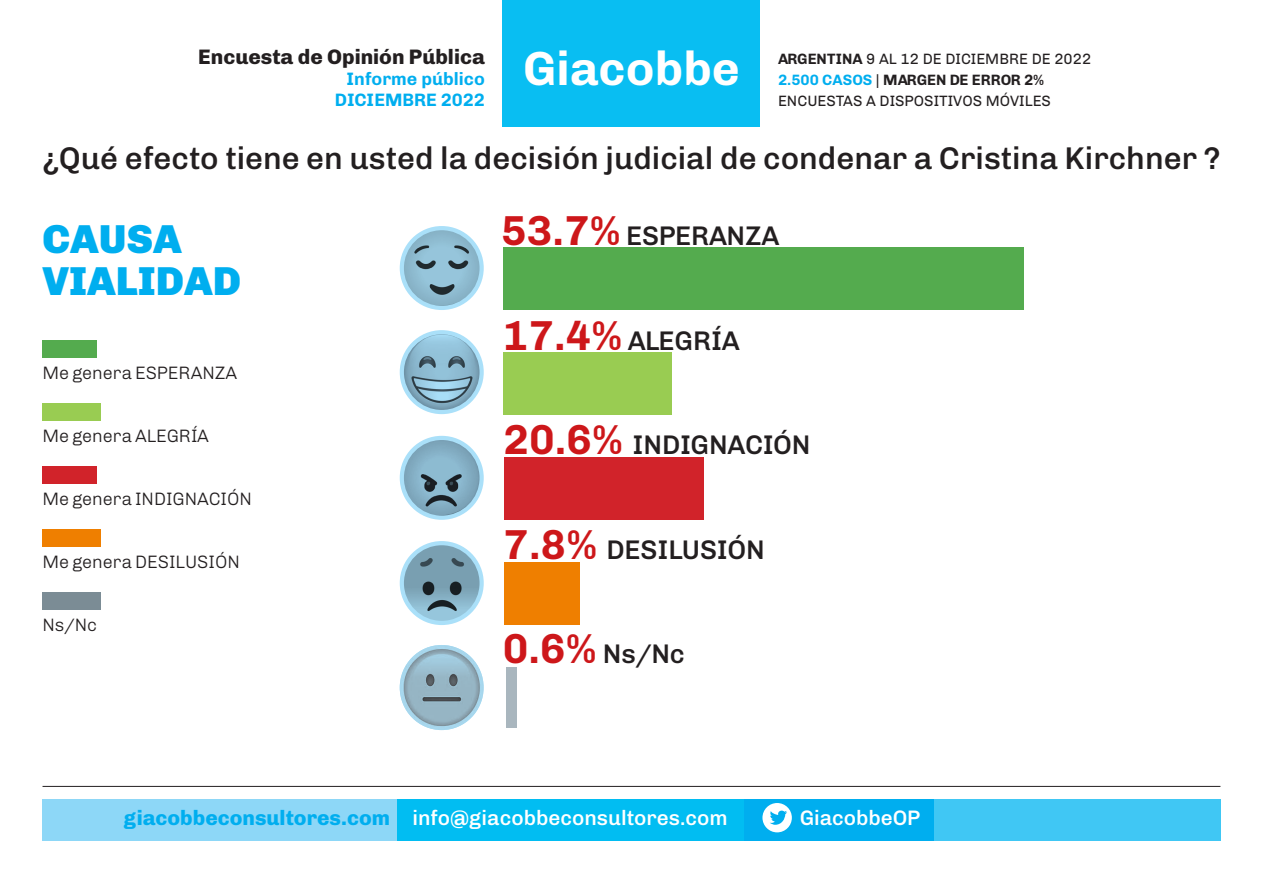
<style>
.page{position:relative;width:1263px;height:893px;background:#fff}
.page>*{position:absolute;margin:0;border:0;box-sizing:border-box;transform-origin:0 0}
.t1{font:700 48px "Chivo";color:#fff}
.t2{font:900 40.5px "Chivo";color:#00aeef}
.t3{font:500 31.5px "Chivo";color:#231f20}
.t4{font:500 27px "Chivo";letter-spacing:-.01em;color:#231f20}
.t5{font:500 21px "Chivo";color:#fff}
.t6{font:800 21px "Chivo";color:#231f20}
.t7{font:300 18px "Chivo";color:#231f20}
.t8{font:700 18px/21px "Chivo";color:#00aeef;text-align:right}
.t9{font:15px/21px "Chivo";color:#231f20}
.s1{font-weight:700}
.s2{font-weight:700;color:#00aeef}
.s3{font-weight:700;font-size:42px;color:#cd171a}
.s4{font-weight:800;color:#00aeef}
</style>
<div class="page">
<div style="left:43px;top:799px;width:1177px;height:42px;background:#00aeef"></div>
<div style="left:43px;top:799px;width:358px;height:42px;background:#8dd7f7"></div>
<div style="left:934px;top:799px;width:286px;height:42px;background:#40c7f4"></div>
<div style="left:398px;top:799px;width:346px;height:42px;background:#01bdf2"></div>
<div style="left:762px;top:803px;width:30px;height:29px;background:#fff;border-radius:50%"></div>
<svg style="left:770px;top:811px;width:17px;height:14px"></svg>
<div style="left:503px;top:0;width:257px;height:127px;background:#09bef2"></div>
<hr style="left:43px;top:786px;width:1177px;height:1px;background:#231f20">
<div style="left:400px;top:226px;width:84px;height:84px;background:#aae0f9;border-radius:50%"></div>
<img style="left:404px;top:230px;width:75px;height:76px;border-radius:38px">
<div style="left:400px;top:330px;width:84px;height:84px;background:#aae0f9;border-radius:50%"></div>
<img style="left:404px;top:334px;width:75px;height:76px;border-radius:38px">
<div style="left:400px;top:436px;width:84px;height:84px;background:#aae0f9;border-radius:50%"></div>
<img style="left:404px;top:440px;width:75px;height:76px;border-radius:38px">
<img style="left:400px;top:645px;width:84px;height:85px">
<div style="left:400px;top:541px;width:84px;height:84px;background:#aae0f9;border-radius:50%"></div>
<img style="left:404px;top:545px;width:75px;height:76px;border-radius:38px">
<div style="left:503px;top:247px;width:520px;height:63px;background:#54ab4e"></div>
<div style="left:503px;top:352px;width:168px;height:63px;background:#99cc52"></div>
<div style="left:505px;top:457px;width:199px;height:62px;background:#d1232a"></div>
<div style="left:506px;top:667px;width:11px;height:60px;background:#a9b6be"></div>
<div style="left:505px;top:562px;width:75px;height:63px;background:#ef7f00"></div>
<div style="left:43px;top:341px;width:54px;height:17px;background:#54ab4e"></div>
<div style="left:43px;top:467px;width:54px;height:17px;background:#d1232a"></div>
<div style="left:43px;top:593px;width:58px;height:17px;background:#7b8c95"></div>
<div style="left:43px;top:404px;width:58px;height:17px;background:#99cc52"></div>
<div style="left:43px;top:530px;width:58px;height:17px;background:#ef7f00"></div>
<h3 class="t6" style="left:198px;top:40px;width:288px">Encuesta de Opinión Pública</h3>
<p class="t8" style="left:335px;top:67px;width:151px">Informe público<br>DICIEMBRE 2022</p>
<p class="t3" style="left:43px;top:134px;width:1179px">¿Qué efecto tiene en usted la decisión judicial de condenar a Cristina Kirchner ?</p>
<h1 class="t1" style="left:523px;top:31px;width:218px">Giacobbe</h1>
<p class="t9" style="left:778px;top:47px;width:315px"><span class="s1">ARGENTINA</span> 9 AL 12 DE DICIEMBRE DE 2022<br><span class="s2">2.500 CASOS</span> | <span class="s1">MARGEN DE ERROR 2%<br></span>ENCUESTAS A DISPOSITIVOS MÓVILES</p>
<p class="t2" style="left:43px;top:206px;width:141px">CAUSA</p>
<p class="t2" style="left:43px;top:248px;width:200px">VIALIDAD</p>
<p class="t7" style="left:43px;top:359px;width:196px">Me genera ESPERANZA</p>
<p class="t7" style="left:43px;top:422px;width:168px">Me genera ALEGRÍA</p>
<p class="t7" style="left:43px;top:485px;width:211px">Me genera INDIGNACIÓN</p>
<p class="t7" style="left:43px;top:548px;width:199px">Me genera DESILUSIÓN</p>
<p class="t7" style="left:43px;top:611px;width:56px">Ns/Nc</p>
<p class="t4" style="left:501px;top:215px;width:280px"><span class="s3">53.7%</span> ESPERANZA</p>
<p class="t4" style="left:503px;top:320px;width:238px"><span class="s3">17.4%</span> ALEGRÍA</p>
<p class="t4" style="left:503px;top:424px;width:309px"><span class="s3">20.6%</span> INDIGNACIÓN</p>
<p class="t4" style="left:503px;top:529px;width:263px"><span class="s3">7.8%</span> DESILUSIÓN</p>
<p class="t4" style="left:503px;top:633px;width:183px"><span class="s3">0.6%</span> Ns/Nc</p>
<h3 class="t5" style="left:124px;top:801px;width:605px"><span class="s4">giacobbeconsultores.com</span> info@giacobbeconsultores.com</h3>
<h3 class="t5" style="left:800px;top:801px;width:122px">GiacobbeOP</h3>
</div>
